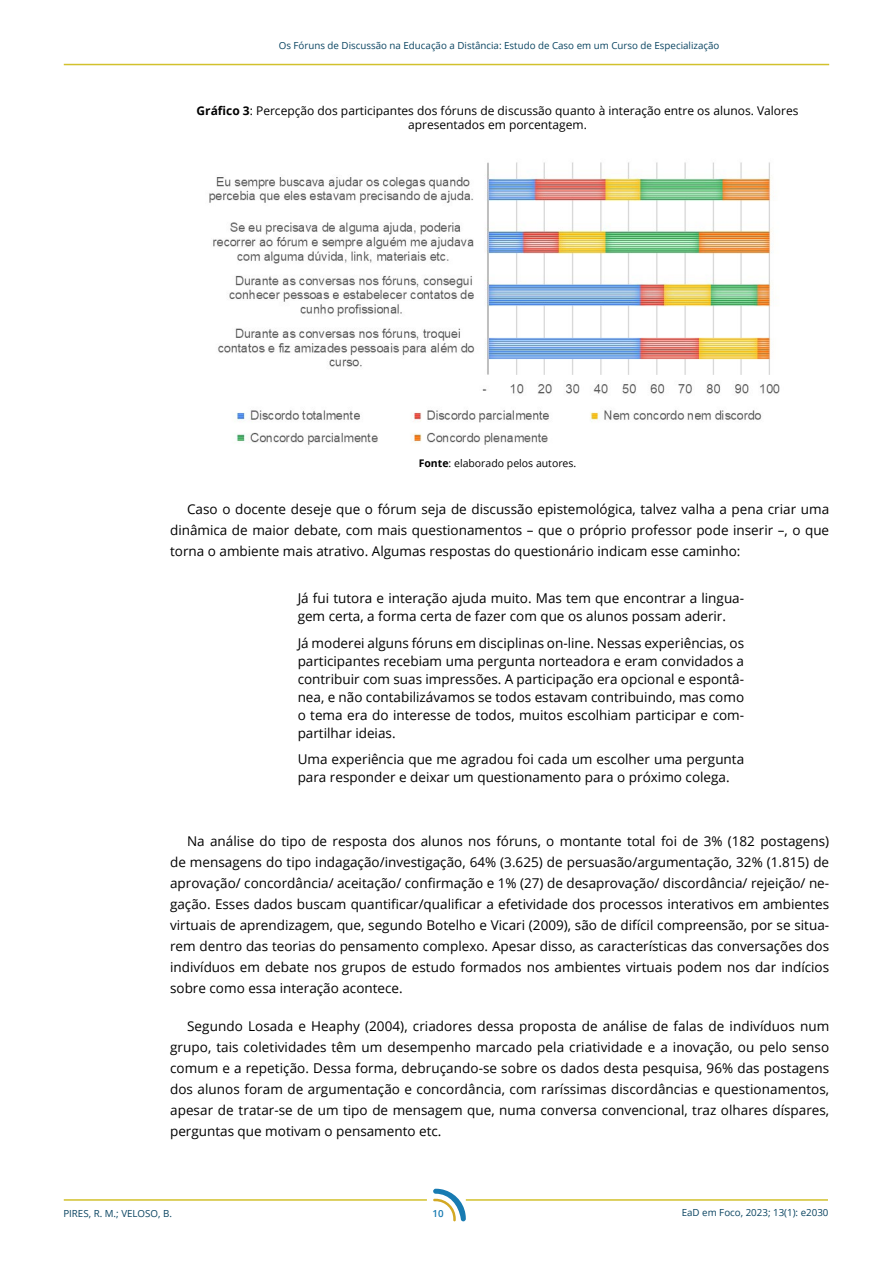
<style>
.page{position:relative;width:893px;height:1263px;background:#fff}
.page>*{position:absolute;margin:0;border:0;box-sizing:border-box;transform-origin:0 0}
.t1{font:13.5px/21px "Open Sans";color:#000;text-align:justify}
.t2{font:12px/13.5px "Open Sans";color:#000;text-align:center}
.t3{font:10.5px "Open Sans";color:#000}
.t4{font:9.75px "Open Sans";color:#0b4562}
.t5{font:600 9.75px "Open Sans";color:#187bb2}
.s1{font-weight:700}
</style>
<div class="page">
<hr style="left:64px;top:64px;width:765px;height:1px;background:#d2c12c">
<hr style="left:466px;top:1199px;width:362px;height:2px;background:#d2c12c">
<svg style="left:433px;top:1189px;width:33px;height:32px"></svg>
<hr style="left:64px;top:1199px;width:363px;height:2px;background:#d2c12c">
<img style="left:209px;top:162px;width:571px;height:283px">
<p class="t4" style="left:279px;top:39px;width:442px">Os Fóruns de Discussão na Educação a Distância: Estudo de Caso em um Curso de Especialização</p>
<p class="t2" style="left:197px;top:104px;width:603px"><span class="s1">Gráfico 3</span>: Percepção dos participantes dos fóruns de discussão quanto à interação entre os alunos. Valores apresentados em porcentagem.</p>
<p class="t3" style="left:419px;top:456px;width:159px"><span class="s1">Fonte</span>: elaborado pelos autores.</p>
<p class="t1" style="left:170px;top:498px;width:661px;text-indent:17px">Caso o docente deseje que o fórum seja de discussão epistemológica, talvez valha a pena criar uma dinâmica de maior debate, com mais questionamentos – que o próprio professor pode inserir –, o que torna o ambiente mais atrativo. Algumas respostas do questionário indicam esse caminho:</p>
<p class="t1" style="left:298px;top:589px;width:448px;line-height:18px">Já fui tutora e interação ajuda muito. Mas tem que encontrar a lingua&shy;gem certa, a forma certa de fazer com que os alunos possam aderir.</p>
<p class="t1" style="left:298px;top:634px;width:448px;line-height:18px">Já moderei alguns fóruns em disciplinas on-line. Nessas experiências, os participantes recebiam uma pergunta norteadora e eram convidados a contribuir com suas impressões. A participação era opcional e espontâ&shy;nea, e não contabilizávamos se todos estavam contribuindo, mas como o tema era do interesse de todos, muitos escolhiam participar e com&shy;partilhar ideias.</p>
<p class="t1" style="left:298px;top:750px;width:448px;line-height:18px">Uma experiência que me agradou foi cada um escolher uma pergunta para responder e deixar um questionamento para o próximo colega.</p>
<p class="t1" style="left:170px;top:830px;width:661px;text-indent:17px">Na análise do tipo de resposta dos alunos nos fóruns, o montante total foi de 3% (182 postagens) de mensagens do tipo indagação/investigação, 64% (3.625) de persuasão/argumentação, 32% (1.815) de aprovação/ concordância/ aceitação/ confirmação e 1% (27) de desaprovação/ discordância/ rejeição/ ne&shy;gação. Esses dados buscam quantificar/qualificar a efetividade dos processos interativos em ambientes virtuais de aprendizagem, que, segundo Botelho e Vicari (2009), são de difícil compreensão, por se situa&shy;rem dentro das teorias do pensamento complexo. Apesar disso, as características das conversações dos indivíduos em debate nos grupos de estudo formados nos ambientes virtuais podem nos dar indícios sobre como essa interação acontece.</p>
<p class="t1" style="left:170px;top:1015px;width:661px;text-indent:17px">Segundo Losada e Heaphy (2004), criadores dessa proposta de análise de falas de indivíduos num grupo, tais coletividades têm um desempenho marcado pela criatividade e a inovação, ou pelo senso comum e a repetição. Dessa forma, debruçando-se sobre os dados desta pesquisa, 96% das postagens dos alunos foram de argumentação e concordância, com raríssimas discordâncias e questionamentos, apesar de tratar-se de um tipo de mensagem que, numa conversa convencional, traz olhares díspares, perguntas que motivam o pensamento etc.</p>
<p class="t4" style="left:63px;top:1206px;width:110px">PIRES, R. M.; VELOSO, B.</p>
<p class="t4" style="left:682px;top:1206px;width:148px">EaD em Foco, 2023; 13(1): e2030</p>
<p class="t5" style="left:432px;top:1207px;width:13px">10</p>
</div>
